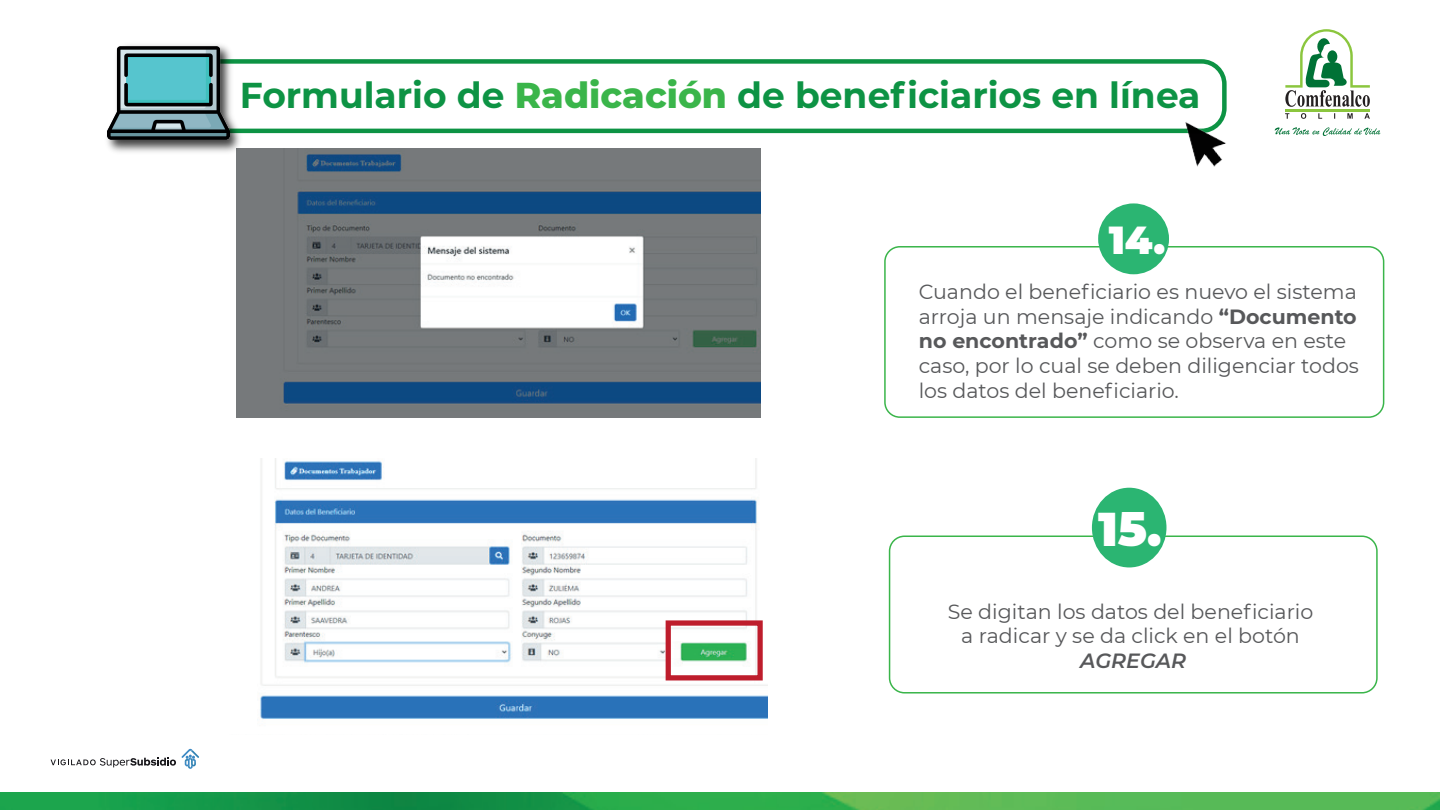
<style>
.page{position:relative;width:1440px;height:810px;background:#fff}
.page>*{position:absolute;margin:0;border:0;box-sizing:border-box;transform-origin:0 0}
.t1{font:900 47.33px "Montserrat";color:#fff}
.t2{font:900 39px "Montserrat";color:#fff}
.t3{font:700 36px "Montserrat";color:#0d9344}
.t4{font:20.55px/24.7px "Montserrat";color:#57585a}
.t5{font:italic 600 20.55px "Montserrat";color:#57585a}
.s1{font-weight:800;color:#3ab54a}
.s2{font-weight:700}
</style>
<div class="page">
<svg style="left:1275px;top:127px;width:106px;height:9px"></svg>
<svg style="left:1285px;top:113px;width:85px;height:6px"></svg>
<hr style="left:1285px;top:109px;width:85px;height:2px;background:#8bc63e">
<svg style="left:1285px;top:29px;width:85px;height:78px"></svg>
<img style="left:0;top:792px;width:1440px;height:18px">
<div style="left:884px;top:246px;width:500px;height:172px;border:2px solid #3ab54a;border-radius:15px"></div>
<div style="left:1098px;top:203px;width:71px;height:71px;background:#2bb572;border-radius:50%"></div>
<img style="left:237px;top:148px;width:523px;height:269px">
<img style="left:257px;top:459px;width:510px;height:261px">
<div style="left:889px;top:536px;width:489px;height:158px;border:2px solid #3ab54a;border-radius:15px"></div>
<div style="left:1092px;top:488px;width:74px;height:79px;background:#2bb572;border-radius:50%"></div>
<div style="left:666px;top:620px;width:97px;height:60px;border:5px solid #be1d2c"></div>
<div style="left:181px;top:59px;width:1046px;height:74px;border:4px solid #0d9344;border-radius:23px"></div>
<img style="left:229px;top:51px;width:17px;height:106px">
<img style="left:107px;top:44px;width:122px;height:108px">
<img style="left:1178px;top:111px;width:49px;height:56px">
<svg style="left:51px;top:758px;width:125px;height:9px"></svg>
<svg style="left:182px;top:749px;width:17px;height:20px"></svg>
<h3 class="t3" style="left:240px;top:69px;width:962px">Formulario de <span class="s1">Radicación</span> de beneficiarios en línea</h3>
<h2 class="t2" style="left:1109px;top:211px;width:58px">14.</h2>
<p class="t4" style="left:919px;top:279px;width:442px">Cuando el beneficiario es nuevo el sistema arroja un mensaje indicando <span class="s2">“Documento no encontrado”</span> como se observa en este caso, por lo cual se deben diligenciar todos los datos del beneficiario.</p>
<h1 class="t1" style="left:1098px;top:494px;width:65px">15.</h1>
<p class="t4" style="left:948px;top:598px;width:367px;text-align:center">Se digitan los datos del beneficiario a radicar y se da click en el botón</p>
<p class="t5" style="left:1080px;top:646px;width:108px">AGREGAR</p>
</div>
